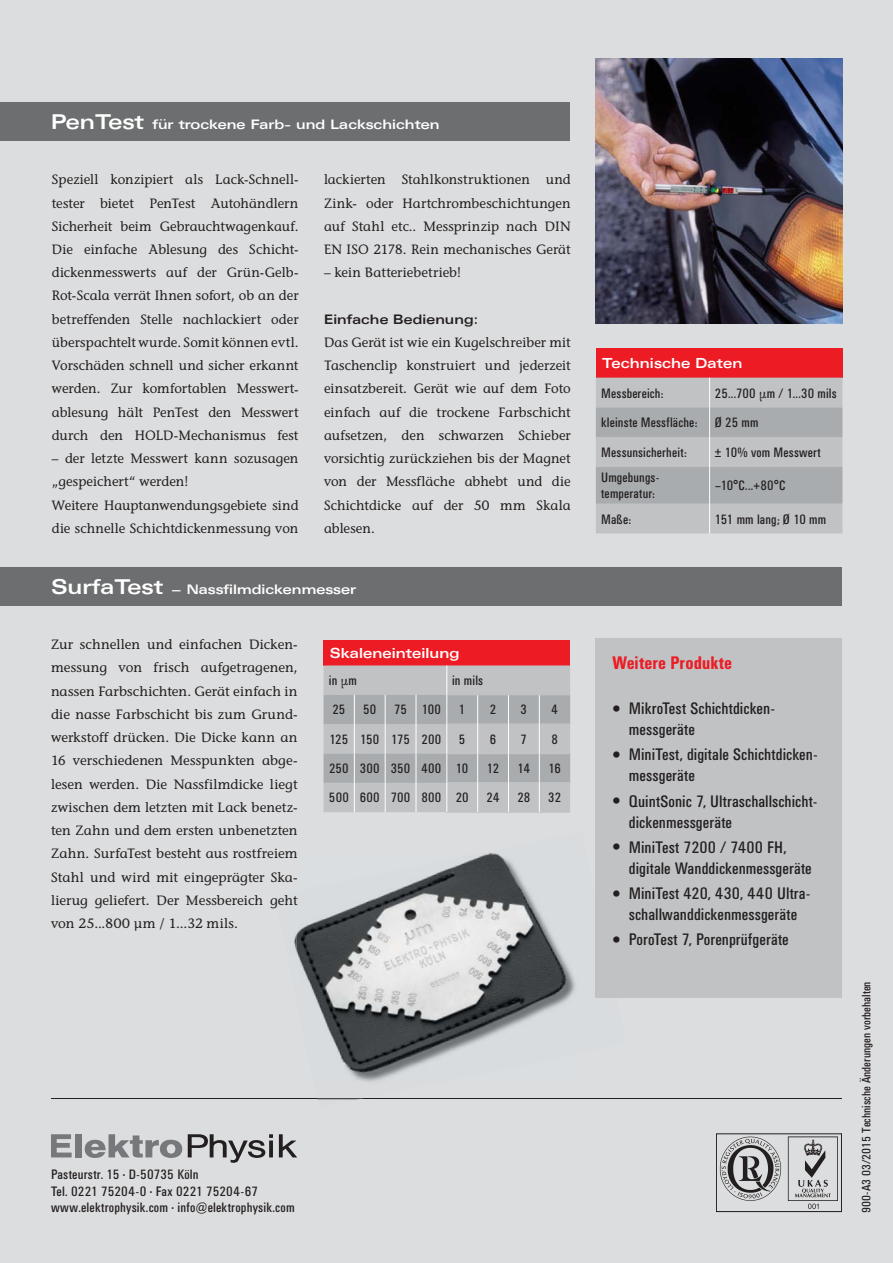
<style>
.page{position:relative;width:893px;height:1263px;background:#dcddde}
.page>*{position:absolute;margin:0;border:0;box-sizing:border-box;transform-origin:0 0}
.t1{font:700 18px "Univers Condensed BQ";letter-spacing:.01em;color:#ed1c24}
.t2{font:16.5px/21px "Univers Condensed BQ";color:#231f20}
.t3{font:700 14.25px "Univers Extended BQ";color:#fff}
.t4{font:13.5px/23.2px "Stone Informal";color:#231f20;text-align:justify}
.t5{font:13.5px/16.2px "Univers Condensed BQ";letter-spacing:.01em;color:#231f20}
.t6{font:700 13.5px "Univers Extended BQ";color:#fff}
.t7{font:700 13.5px "Univers Extended BQ";letter-spacing:.005em;color:#231f20}
.t8{font:12px "Univers Condensed BQ";color:#231f20}
.s1{font-size:21px}
.s2{font-size:24px}
</style>
<div class="page">
<img style="left:719px;top:1136px;width:119px;height:73px">
<div style="left:716px;top:1133px;width:126px;height:79px;border:1px solid #231f20"></div>
<div style="left:0;top:102px;width:570px;height:38px;background:#6d6e70"></div>
<div style="left:0;top:567px;width:842px;height:38px;background:#6d6e70"></div>
<hr style="left:51px;top:1098px;width:790px;height:1px;background:#231f20">
<div style="left:596px;top:348px;width:246px;height:30px;background:#ed1c24"></div>
<svg style="left:596px;top:378px;width:246px;height:155px;background:#b6b8ba"></svg>
<svg style="left:51px;top:1134px;width:21px;height:23px"></svg>
<div style="left:75px;top:1134px;width:7px;height:23px;background:#77787b"></div>
<svg style="left:85px;top:1134px;width:97px;height:24px"></svg>
<svg style="left:188px;top:1134px;width:85px;height:29px"></svg>
<svg style="left:279px;top:1134px;width:18px;height:23px"></svg>
<img style="left:595px;top:59px;width:247px;height:264px">
<img style="left:339px;top:1054px;width:108px;height:28px">
<img style="left:317px;top:1098px;width:47px;height:2px">
<img style="left:317px;top:1098px;width:45px;height:1px">
<img style="left:294px;top:853px;width:282px;height:201px">
<div style="left:595px;top:638px;width:247px;height:360px;background:#c0c2c4"></div>
<div style="left:323px;top:640px;width:247px;height:26px;background:#ed1c24"></div>
<hr style="left:446px;top:812px;width:93px;height:1px;background:#c0c2c4">
<hr style="left:539px;top:812px;width:31px;height:1px;background:#c0c2c4">
<svg style="left:323px;top:666px;width:247px;height:146px;background:#b8bbbd"></svg>
<p class="t6" style="left:51px;top:120px;width:390px"><span class="s1">PenTest</span> für trockene Farb- und Lackschichten</p>
<p class="t4" style="left:52px;top:169px;width:248px">Speziell konzipiert als Lack-Schnell&shy;tester bietet PenTest Autohändlern Sicherheit beim Gebrauchtwagenkauf.<br>Die einfache Ablesung des Schicht&shy;dickenmesswerts auf der Grün-Gelb-Rot-Scala verrät Ihnen sofort, ob an der betreffenden Stelle nachlackiert oder überspachtelt wurde. Somit können evtl.<br>Vorschäden schnell und sicher erkannt werden. Zur komfortablen Messwert&shy;ablesung hält PenTest den Messwert durch den HOLD-Mechanismus fest</p>
<p class="t4" style="left:52px;top:448px;width:248px;text-align:left">– der letzte Messwert kann sozusagen „gespeichert“ werden!<br>Weitere Hauptanwendungsgebiete sind die schnelle Schichtdickenmessung von</p>
<p class="t4" style="left:324px;top:169px;width:248px">lackierten Stahlkonstruktionen und Zink- oder Hartchrombeschichtungen auf Stahl etc.. Messprinzip nach DIN EN ISO 2178. Rein mechanisches Gerät</p>
<p class="t4" style="left:324px;top:262px;width:138px">– kein Batteriebetrieb!</p>
<p class="t7" style="left:324px;top:315px;width:155px">Einfache Bedienung:</p>
<p class="t4" style="left:324px;top:332px;width:248px">Das Gerät ist wie ein Kugelschreiber mit Taschenclip konstruiert und jederzeit einsatzbereit. Gerät wie auf dem Foto einfach auf die trockene Farbschicht aufsetzen, den schwarzen Schieber vorsichtig zurückziehen bis der Magnet von der Messfläche abhebt und die Schichtdicke auf der 50 mm Skala ablesen.</p>
<p class="t6" style="left:51px;top:585px;width:306px"><span class="s1">SurfaTest</span> – Nassfilmdickenmesser</p>
<p class="t4" style="left:51px;top:634px;width:248px">Zur schnellen und einfachen Dicken&shy;messung von frisch aufgetragenen, nassen Farbschichten. Gerät einfach in die nasse Farbschicht bis zum Grund&shy;werkstoff drücken. Die Dicke kann an 16 verschiedenen Messpunkten abge&shy;lesen werden. Die Nassfilmdicke liegt zwischen dem letzten mit Lack benetz&shy;ten Zahn und dem ersten unbenetzten Zahn. SurfaTest besteht aus rostfreiem Stahl und wird mit eingeprägter Ska&shy;lierug geliefert. Der Messbereich geht von 25...800 μm / 1...32 mils.</p>
<p class="t3" style="left:330px;top:648px;width:131px">Skaleneinteilung</p>
<p class="t5" style="left:329px;top:674px;width:29px">in μm</p>
<p class="t5" style="left:452px;top:674px;width:32px">in mils</p>
<p class="t5" style="left:332px;top:703px;width:15px">25</p>
<p class="t5" style="left:363px;top:703px;width:15px">50</p>
<p class="t5" style="left:394px;top:703px;width:48px">75 100</p>
<p class="t5" style="left:459px;top:703px;width:8px">1</p>
<p class="t5" style="left:490px;top:703px;width:8px">2</p>
<p class="t5" style="left:521px;top:703px;width:8px">3</p>
<p class="t5" style="left:551px;top:703px;width:8px">4</p>
<p class="t5" style="left:329px;top:732px;width:113px">125 150 175 200</p>
<p class="t5" style="left:459px;top:732px;width:8px">5</p>
<p class="t5" style="left:490px;top:732px;width:8px">6</p>
<p class="t5" style="left:521px;top:732px;width:8px">7</p>
<p class="t5" style="left:551px;top:732px;width:8px">8</p>
<p class="t5" style="left:329px;top:762px;width:141px">250 300 350 400 10</p>
<p class="t5" style="left:487px;top:762px;width:14px">12</p>
<p class="t5" style="left:517px;top:762px;width:14px">14</p>
<p class="t5" style="left:548px;top:762px;width:14px">16</p>
<p class="t5" style="left:329px;top:791px;width:141px">500 600 700 800 20</p>
<p class="t5" style="left:486px;top:791px;width:15px">24</p>
<p class="t5" style="left:517px;top:791px;width:15px">28</p>
<p class="t5" style="left:548px;top:791px;width:15px">32</p>
<p class="t5" style="left:51px;top:1168px;width:245px">Pasteurstr. 15 · D-50735 Köln<br>Tel. 0221 75204-0 · Fax 0221 75204-67 www.elektrophysik.com · info@elektrophysik.com</p>
<p class="t3" style="left:602px;top:358px;width:142px">Technische Daten</p>
<p class="t5" style="left:601px;top:386px;width:64px">Messbereich:</p>
<p class="t5" style="left:715px;top:386px;width:123px">25...700 μm / 1...30 mils</p>
<p class="t5" style="left:601px;top:416px;width:98px">kleinste Messfläche:</p>
<p class="t5" style="left:715px;top:416px;width:45px">Ø 25 mm</p>
<p class="t5" style="left:601px;top:445px;width:87px">Messunsicherheit:</p>
<p class="t5" style="left:715px;top:445px;width:107px">± 10% vom Messwert</p>
<p class="t5" style="left:601px;top:471px;width:60px">Umgebungs&shy;temperatur:</p>
<p class="t5" style="left:715px;top:479px;width:72px">–10°C...+80°C</p>
<p class="t5" style="left:601px;top:512px;width:32px">Maße:</p>
<p class="t5" style="left:715px;top:512px;width:113px">151 mm lang; Ø 10 mm</p>
<h1 class="t1" style="left:612px;top:656px;width:121px">Weitere Produkte</h1>
<p class="t2" style="left:629px;top:699px;width:148px;text-indent:-16px"><span class="s2">•</span> MikroTest Schichtdicken&shy;messgeräte</p>
<p class="t2" style="left:629px;top:746px;width:190px;text-indent:-16px"><span class="s2">•</span> MiniTest, digitale Schichtdicken&shy;messgeräte</p>
<p class="t2" style="left:629px;top:792px;width:190px;text-indent:-16px"><span class="s2">•</span> QuintSonic 7, Ultraschallschicht&shy;dickenmessgeräte</p>
<p class="t2" style="left:629px;top:838px;width:184px;text-indent:-16px"><span class="s2">•</span> MiniTest 7200 / 7400 FH, digitale Wanddickenmessgeräte</p>
<p class="t2" style="left:612px;top:884px;width:200px;text-align:center"><span class="s2">•</span> MiniTest 420, 430, 440 Ultra&shy;schallwanddickenmessgeräte</p>
<p class="t2" style="left:612px;top:931px;width:178px"><span class="s2">•</span> PoroTest 7, Porenprüfgeräte</p>
<p class="t8" style="left:862px;top:1213px;width:233px;rotate:-90deg">900-A3 03/2015 Technische Änderungen vorbehalten</p>
</div>
